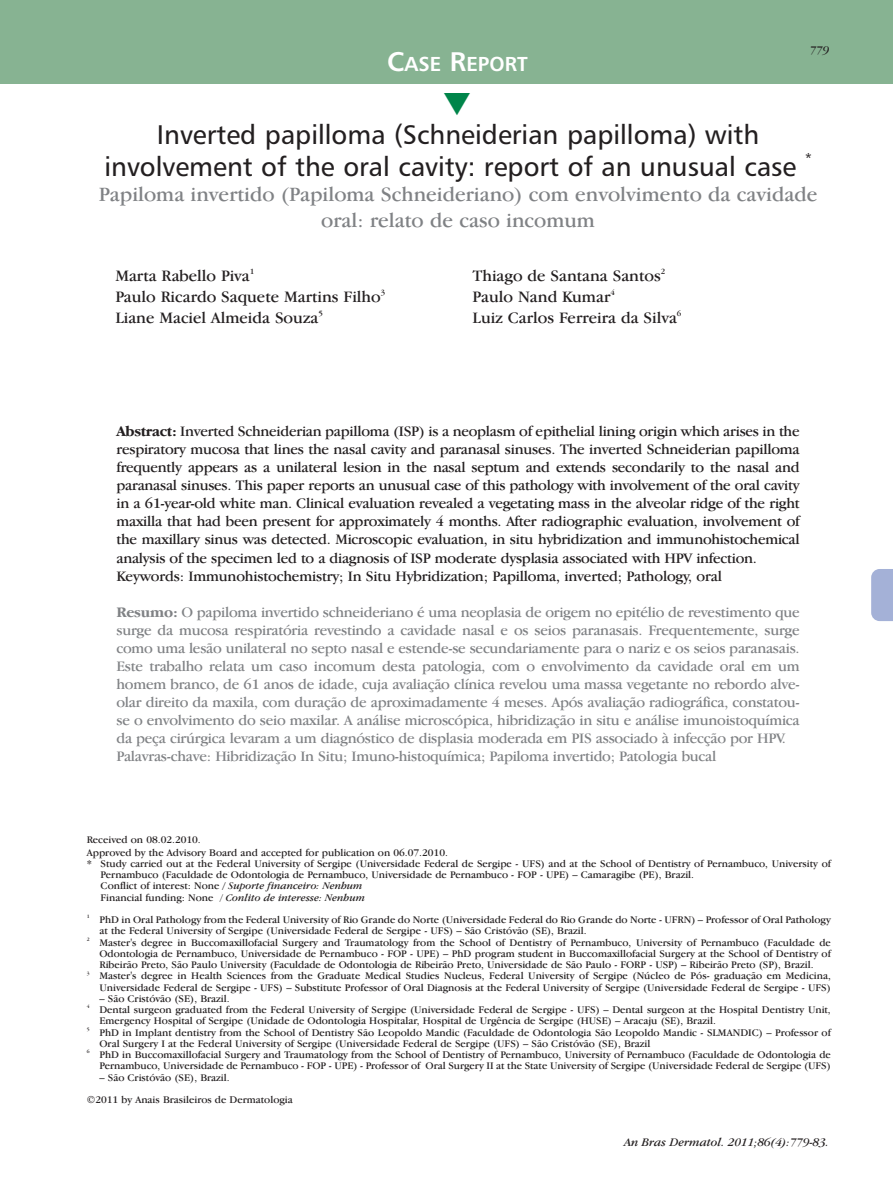
<style>
.page{position:relative;width:893px;height:1191px;background:#fff}
.page>*{position:absolute;margin:0;border:0;box-sizing:border-box;transform-origin:0 0}
.t1{font:27px/31.5px "Humanist 777 BT Roman B";color:#231f20;text-align:center}
.t2{font:21px/25.5px "Garamond IT Cby BT";color:#808285;text-align:center}
.t3{font:20.25px "Humanist 777 BT Bold B";color:#fff}
.t4{font:16.5px "Garamond IT Cby BT";color:#231f20}
.t5{font:15px/18px "Garamond IT Cby BT";letter-spacing:-.015em;color:#231f20}
.t6{font:15px/18px "Garamond IT Cby BT";letter-spacing:-.015em;color:#808285}
.t7{font:13.5px "Humanist 777 BT Roman B";color:#231f20}
.t8{font:italic 12px "Garamond IT Cby BT";color:#231f20}
.t9{font:10.5px/11.2px "Garamond IT Cby BT";color:#231f20}
.t10{font:8.25px "Garamond IT Cby BT";color:#231f20}
.t11{font:5.25px "Garamond IT Cby BT";color:#231f20}
.s1{font-size:27px}
.s2{font-weight:700}
.s3{font-style:italic}
</style>
<div class="page">
<svg style="left:871px;top:569px;width:22px;height:52px"></svg>
<div style="left:1px;top:0;width:892px;height:84px;background:#87b392"></div>
<h3 class="t3" style="left:387px;top:56px;width:142px"><span class="s1">C</span>ASE <span class="s1">R</span>EPORT</h3>
<p class="t8" style="left:810px;top:46px;width:21px">779</p>
<h1 class="t1" style="left:104px;top:121px;width:693px">Inverted papilloma (Schneiderian papilloma) with involvement of the oral cavity: report of an unusual case</h1>
<p class="t7" style="left:805px;top:153px;width:8px">*</p>
<h2 class="t2" style="left:99px;top:184px;width:720px">Papiloma invertido (Papiloma Schneideriano) com envolvimento da cavidade oral: relato de caso incomum</h2>
<h3 class="t4" style="left:115px;top:270px;width:136px">Marta Rabello Piva</h3>
<p class="t10" style="left:250px;top:268px;width:6px">1</p>
<h3 class="t4" style="left:473px;top:270px;width:190px">Thiago de Santana Santos</h3>
<p class="t10" style="left:661px;top:268px;width:6px">2</p>
<h3 class="t4" style="left:115px;top:291px;width:267px">Paulo Ricardo Saquete Martins Filho</h3>
<p class="t10" style="left:381px;top:289px;width:6px">3</p>
<h3 class="t4" style="left:473px;top:291px;width:139px">Paulo Nand Kumar</h3>
<p class="t10" style="left:610px;top:289px;width:6px">4</p>
<h3 class="t4" style="left:115px;top:312px;width:204px">Liane Maciel Almeida Souza</h3>
<p class="t10" style="left:318px;top:310px;width:6px">5</p>
<h3 class="t4" style="left:473px;top:312px;width:206px">Luiz Carlos Ferreira da Silva</h3>
<p class="t10" style="left:677px;top:310px;width:6px">6</p>
<p class="t5" style="left:116px;top:424px;width:685px"><span class="s2">Abstract:</span> Inverted Schneiderian papilloma (ISP) is a neoplasm of epithelial lining origin which arises in the respiratory mucosa that lines the nasal cavity and paranasal sinuses. The inverted Schneiderian papilloma frequently appears as a unilateral lesion in the nasal septum and extends secondarily to the nasal and paranasal sinuses. This paper reports an unusual case of this pathology with involvement of the oral cavity in a 61-year-old white man. Clinical evaluation revealed a vegetating mass in the alveolar ridge of the right maxilla that had been present for approximately 4 months. After radiographic evaluation, involvement of the maxillary sinus was detected. Microscopic evaluation, in situ hybridization and immunohistochemical analysis of the specimen led to a diagnosis of ISP moderate dysplasia associated with HPV infection.<br>Keywords: Immunohistochemistry; In Situ Hybridization; Papilloma, inverted; Pathology, oral</p>
<p class="t6" style="left:116px;top:604px;width:685px"><span class="s2">Resumo:</span> O papiloma invertido schneideriano é uma neoplasia de origem no epitélio de revestimento que surge da mucosa respiratória revestindo a cavidade nasal e os seios paranasais. Frequentemente, surge como uma lesão unilateral no septo nasal e estende-se secundariamente para o nariz e os seios paranasais.<br>Este trabalho relata um caso incomum desta patologia, com o envolvimento da cavidade oral em um homem branco, de 61 anos de idade, cuja avaliação clínica revelou uma massa vegetante no rebordo alve&shy;olar direito da maxila, com duração de aproximadamente 4 meses. Após avaliação radiográfica, constatou&shy;se o envolvimento do seio maxilar. A análise microscópica, hibridização in situ e análise imunoistoquímica da peça cirúrgica levaram a um diagnóstico de displasia moderada em PIS associado à infecção por HPV.<br>Palavras-chave: Hibridização In Situ; Imuno-histoquímica; Papiloma invertido; Patologia bucal</p>
<p class="t9" style="left:87px;top:834px;width:363px;line-height:12.6px">Received on 08.02.2010.<br>Approved by the Advisory Board and accepted for publication on 06.07.2010.</p>
<p class="t9" style="left:101px;top:858px;width:732px;text-indent:-14px">* Study carried out at the Federal University of Sergipe (Universidade Federal de Sergipe - UFS) and at the School of Dentistry of Pernambuco, University of Pernambuco (Faculdade de Odontologia de Pernambuco, Universidade de Pernambuco - FOP - UPE) – Camaragibe (PE), Brazil.<br>Conflict of interest: None <span class="s3">/ Suporte financeiro: Nenhu m<br></span>Financial funding: None / <span class="s3">Conlito de interesse: Nenhum</span></p>
<p class="t11" style="left:87px;top:914px;width:4px">1</p>
<p class="t9" style="left:99px;top:915px;width:733px">PhD in Oral Pathology from the Federal University of Rio Grande do Norte (Universidade Federal do Rio Grande do Norte - UFRN) – Professor of Oral Pathology at the Federal University of Sergipe (Universidade Federal de Sergipe - UFS) – São Cristóvão (SE), Brazil.</p>
<p class="t11" style="left:87px;top:937px;width:4px">2</p>
<p class="t9" style="left:99px;top:937px;width:733px;text-align:justify">Master's degree in Buccomaxillofacial Surgery and Traumatology from the School of Dentistry of Pernambuco, University of Pernambuco (Faculdade de Odontologia de Pernambuco, Universidade de Pernambuco - FOP - UPE) – PhD program student in Buccomaxillofacial Surgery at the School of Dentistry of Ribeirão Preto, São Paulo University (Faculdade de Odontologia de Ribeirão Preto, Universidade de São Paulo - FORP - USP) – Ribeirão Preto (SP), Brazil.</p>
<p class="t11" style="left:87px;top:971px;width:4px">3</p>
<p class="t9" style="left:99px;top:971px;width:733px">Master's degree in Health Sciences from the Graduate Medical Studies Nucleus, Federal University of Sergipe (Núcleo de Pós- graduação em Medicina,<br>Universidade Federal de Sergipe - UFS) – Substitute Professor of Oral Diagnosis at the Federal University of Sergipe (Universidade Federal de Sergipe - UFS)</p>
<p class="t9" style="left:99px;top:993px;width:132px">– São Cristóvão (SE), Brazil.</p>
<p class="t11" style="left:87px;top:1004px;width:4px">4</p>
<p class="t9" style="left:99px;top:1005px;width:733px">Dental surgeon graduated from the Federal University of Sergipe (Universidade Federal de Sergipe - UFS) – Dental surgeon at the Hospital Dentistry Unit,<br>Emergency Hospital of Sergipe (Unidade de Odontologia Hospitalar, Hospital de Urgência de Sergipe (HUSE) – Aracaju (SE), Brazil.</p>
<p class="t11" style="left:87px;top:1027px;width:4px">5</p>
<p class="t9" style="left:99px;top:1027px;width:733px">PhD in Implant dentistry from the School of Dentistry São Leopoldo Mandic (Faculdade de Odontologia São Leopoldo Mandic - SLMANDIC) – Professor of<br>Oral Surgery I at the Federal University of Sergipe (Universidade Federal de Sergipe (UFS) – São Cristóvão (SE), Brazil</p>
<p class="t11" style="left:87px;top:1049px;width:4px">6</p>
<p class="t9" style="left:99px;top:1050px;width:733px">PhD in Buccomaxillofacial Surgery and Traumatology from the School of Dentistry of Pernambuco, University of Pernambuco (Faculdade de Odontologia de<br>Pernambuco, Universidade de Pernambuco - FOP - UPE) - Professor of Oral Surgery II at the State University of Sergipe (Universidade Federal de Sergipe (UFS)</p>
<p class="t9" style="left:87px;top:1067px;width:208px;line-height:22.5px;text-indent:13px">– São Cristóvão (SE), Brazil.<br>©2011 by Anais Brasileiros de Dermatologia</p>
<p class="t8" style="left:624px;top:1137px;width:207px">An Bras Dermatol. 2011;86(4):779-83.</p>
</div>
